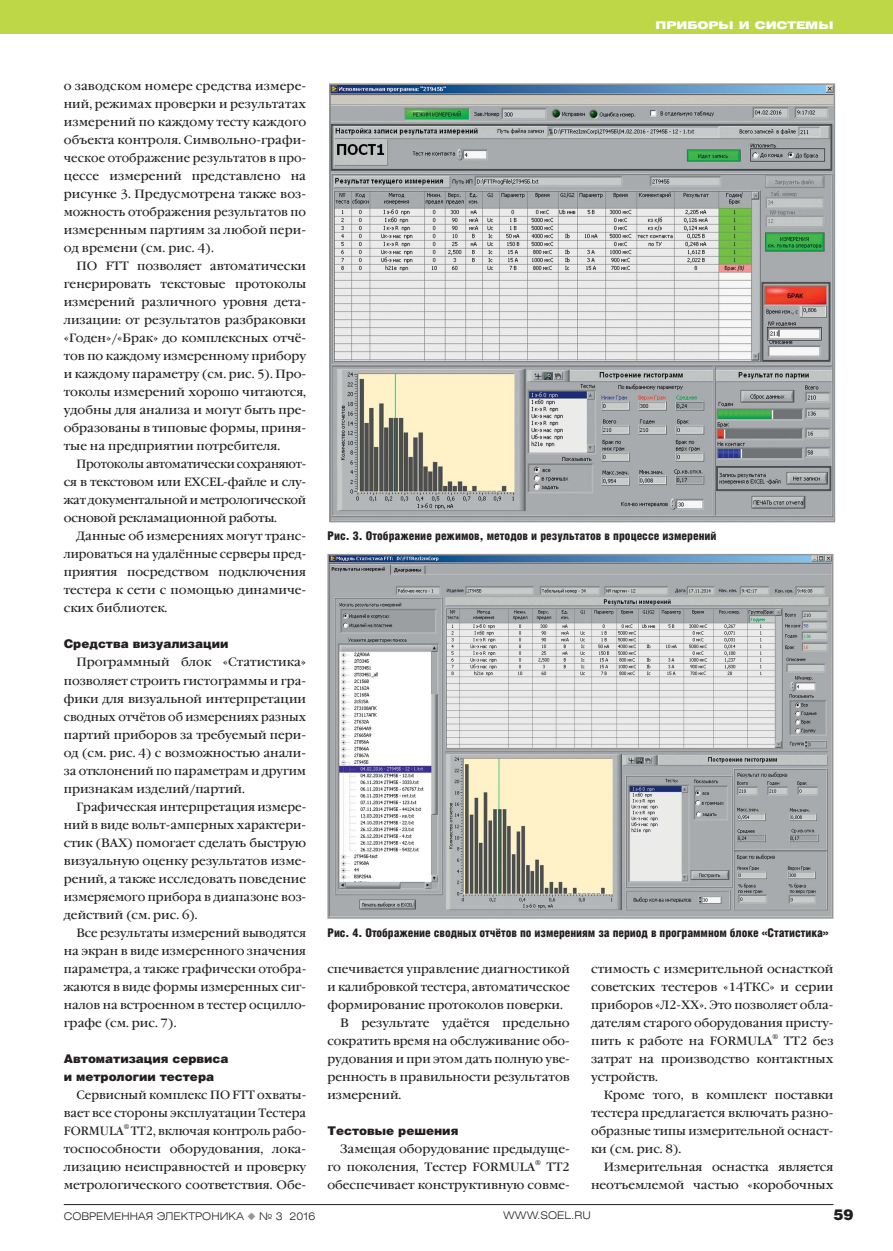
<style>
.page{position:relative;width:893px;height:1251px;background:#fff}
.page>*{position:absolute;margin:0;border:0;box-sizing:border-box;transform-origin:0 0}
.t1{font:900 15px "Helios";color:#231f20}
.t2{font:12px/18px "Garamond Book C";color:#231f20;text-align:justify}
.t3{font:12px/18px "Garamond Book C";color:#231f20;text-align:justify;scale:.96 1}
.t4{font:900 12px "Helios Cond";letter-spacing:-.005em;color:#231f20}
.t5{font:12px/18px "Garamond Book C";color:#231f20;text-align:justify;scale:.95 1}
.t6{font:900 12px/18px "Helios";color:#231f20}
.t7{font:300 10.5px "Helios Ext";color:#231f20}
.t8{font:900 10.5px "Helios Ext";color:#fff}
.t9{font:6.9px "Garamond Book C";color:#231f20}
.t10{font:6.9px "Garamond Book C";color:#231f20;scale:.96 1}
.s1{color:#939598}
</style>
<div class="page">
<div style="left:0;top:0;width:893px;height:34px;background:#bdd747"></div>
<hr style="left:64px;top:1203px;width:769px;height:1px;background:#231f20">
<img style="left:332px;top:86px;width:500px;height:433px">
<div style="left:329px;top:83px;width:506px;height:439px;border:2px solid #939598"></div>
<img style="left:330px;top:557px;width:500px;height:358px">
<div style="left:327px;top:554px;width:506px;height:364px;border:2px solid #939598"></div>
<p class="t8" style="left:655px;top:21px;width:180px">ПРИБОРЫ И СИСТЕМЫ</p>
<p class="t2" style="left:64px;top:78px;width:244px">о заводском номере средства измере&shy;ний, режимах проверки и результатах измерений по каждому тесту каждого объекта контроля. Символьно-графи&shy;ческое отображение результатов в про&shy;цессе измерений представлено на рисунке 3. Предусмотрена также воз&shy;можность отображения результатов по измеренным партиям за любой пери&shy;од времени (см. рис. 4).</p>
<p class="t2" style="left:64px;top:258px;width:244px;text-indent:13px">ПО FTT позволяет автоматически генерировать текстовые протоколы измерений различного уровня дета&shy;лизации: от результатов разбраковки «Годен»/«Брак» до комплексных отчё&shy;тов по каждому измеренному прибору и каждому параметру (см. рис. 5). Про&shy;токолы измерений хорошо читаются, удобны для анализа и могут быть пре&shy;образованы в типовые формы, приня&shy;тые на предприятии потребителя.</p>
<p class="t5" style="left:64px;top:456px;width:257px;text-indent:13px">Протоколы автоматически сохраняют&shy;ся в текстовом или EXCEL-файле и слу&shy;жат документальной и метрологической основой рекламационной работы.</p>
<p class="t2" style="left:64px;top:528px;width:244px;text-indent:13px">Данные об измерениях могут транс&shy;лироваться на удалённые серверы пред&shy;приятия посредством подключения тестера к сети с помощью динамиче&shy;ских библиотек.</p>
<p class="t6" style="left:64px;top:636px;width:166px">Средства визуализации</p>
<p class="t2" style="left:64px;top:654px;width:244px;text-indent:13px">Программный блок «Статистика» позволяет строить гистограммы и гра&shy;фики для визуальной интерпретации сводных отчётов об измерениях разных партий приборов за требуемый пери&shy;од (см. рис. 4) с возможностью анали&shy;за отклонений по параметрам и другим признакам изделий/партий.</p>
<p class="t2" style="left:64px;top:798px;width:244px;text-indent:13px">Графическая интерпретация измере&shy;ний в виде вольт-амперных характери&shy;стик (ВАХ) помогает сделать быструю визуальную оценку результатов изме&shy;рений, а также исследовать поведение измеряемого прибора в диапазоне воз&shy;действий (см. рис. 6).</p>
<p class="t3" style="left:64px;top:924px;width:254px;text-indent:13px">Все результаты измерений выводятся на экран в виде измеренного значения параметра, а также графически отобра&shy;жаются в виде формы измеренных сиг&shy;налов на встроенном в тестер осцилло&shy;графе (см. рис. 7).</p>
<p class="t6" style="left:64px;top:1050px;width:166px">Автоматизация сервиса и метрологии тестера</p>
<p class="t2" style="left:64px;top:1086px;width:244px;text-indent:13px">Сервисный комплекс ПО FTT охваты&shy;вает все стороны эксплуатации Тестера FORMULA</p>
<p class="t10" style="left:124px;top:1123px;width:7px">®</p>
<p class="t3" style="left:64px;top:1122px;width:254px;text-indent:67px">TT2, включая контроль рабо&shy;тоспособности оборудования, лока&shy;лизацию неисправностей и проверку метрологического соответствия. Обе-</p>
<p class="t4" style="left:327px;top:531px;width:391px">Рис. 3. Отображение режимов, методов и результатов в процессе измерений</p>
<p class="t4" style="left:327px;top:927px;width:503px">Рис. 4. Отображение сводных отчётов по измерениям за период в программном блоке «Статистика»</p>
<p class="t2" style="left:327px;top:960px;width:244px">спечивается управление диагностикой</p>
<p class="t3" style="left:327px;top:978px;width:254px">и калибровкой тестера, автоматическое</p>
<p class="t2" style="left:327px;top:996px;width:237px">формирование протоколов поверки.</p>
<p class="t2" style="left:340px;top:1014px;width:231px">В результате удаётся предельно</p>
<p class="t2" style="left:327px;top:1032px;width:244px">сократить время на обслуживание обо-</p>
<p class="t2" style="left:327px;top:1050px;width:244px">рудования и при этом дать полную уве-</p>
<p class="t2" style="left:327px;top:1068px;width:244px">ренность в правильности результатов</p>
<p class="t2" style="left:327px;top:1086px;width:75px">измерений.</p>
<p class="t6" style="left:327px;top:1122px;width:132px">Тестовые решения</p>
<p class="t2" style="left:327px;top:1140px;width:244px;text-indent:13px">Замещая оборудование предыдуще&shy;го поколения, Тестер FORMULA</p>
<p class="t9" style="left:535px;top:1159px;width:7px">®</p>
<p class="t2" style="left:327px;top:1158px;width:244px;text-align:right">TT2<br>обеспечивает конструктивную совме-</p>
<p class="t2" style="left:591px;top:960px;width:244px">стимость с измерительной оснасткой советских тестеров «14ТКC» и серии приборов «Л2-ХХ». Это позволяет обла&shy;дателям старого оборудования присту&shy;пить к работе на FORMULA</p>
<p class="t9" style="left:772px;top:1033px;width:7px">®</p>
<p class="t2" style="left:591px;top:1032px;width:244px;text-indent:193px">TT2 без затрат на производство контактных устройств.</p>
<p class="t2" style="left:591px;top:1086px;width:244px;text-indent:13px">Кроме того, в комплект поставки тестера предлагается включать разно&shy;образные типы измерительной оснаст&shy;ки (см. рис. 8).</p>
<p class="t2" style="left:591px;top:1158px;width:244px;text-align:right">Измерительная оснастка является неотъемлемой частью «коробочных</p>
<p class="t7" style="left:64px;top:1211px;width:253px">СОВРЕМЕННАЯ ЭЛЕКТРОНИКА <span class="s1">◆</span> № 3 2016</p>
<p class="t7" style="left:503px;top:1211px;width:89px">WWW.SOEL.RU</p>
<p class="t1" style="left:833px;top:1207px;width:22px">59</p>
</div>
